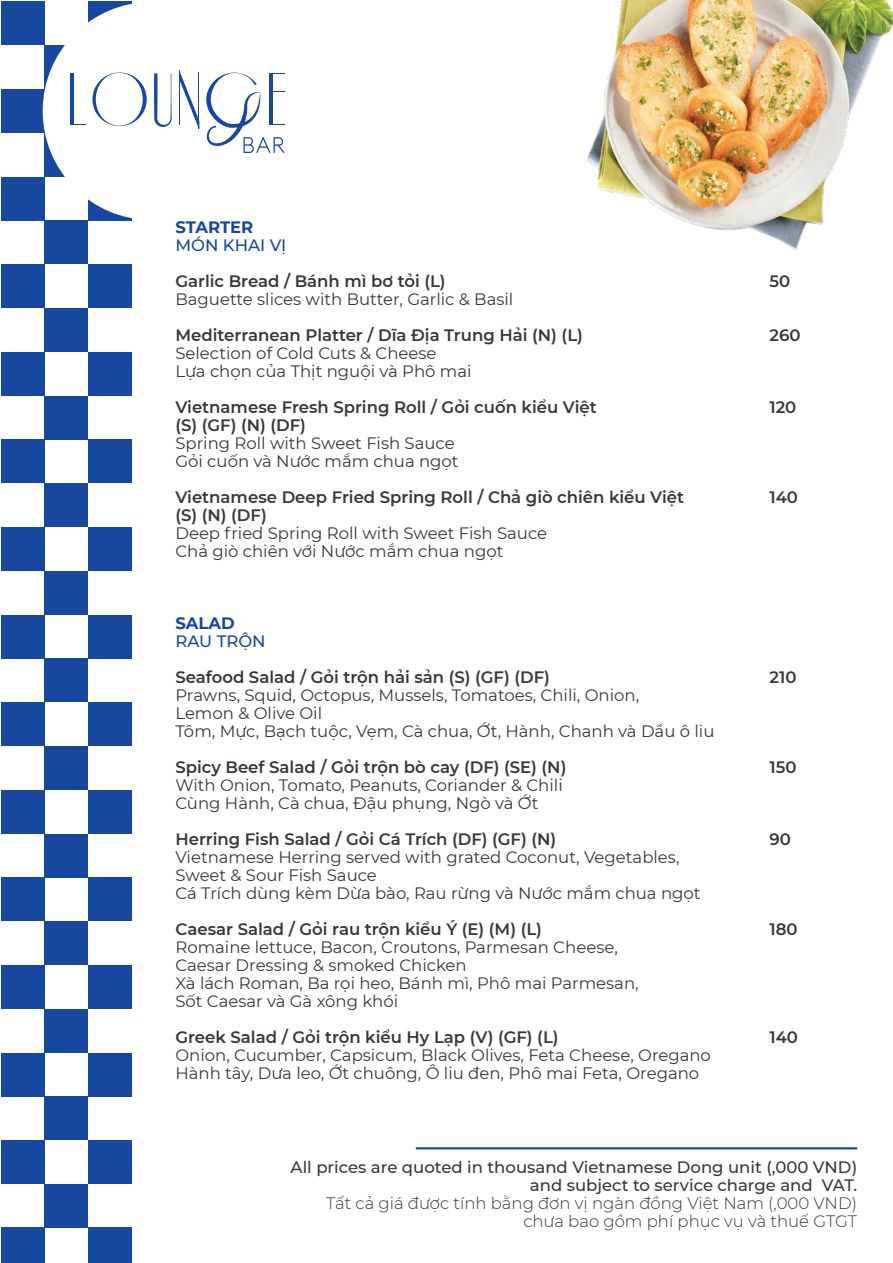
<style>
.page{position:relative;width:893px;height:1263px;background:#fff}
.page>*{position:absolute;margin:0;border:0;box-sizing:border-box;transform-origin:0 0}
.t1{font:16.5px/18px "Montserrat";color:#353939}
.t2{font:600 16.5px "Montserrat";color:#353939}
.t3{font:500 16.5px/18px "Montserrat";color:#353939;text-align:right}
.t4{font:300 16.5px/18px "Montserrat";color:#353939;text-align:right}
.t5{font:500 16.5px "Montserrat";color:#17479e}
.t6{font:700 16.5px "Montserrat";color:#17479e}
</style>
<div class="page">
<hr style="left:416px;top:1147px;width:441px;height:2px;background:#17479e">
<img style="left:586px;top:0;width:307px;height:251px">
<div style="left:1px;top:1px;width:44px;height:44px;background:#17479e"></div>
<div style="left:88px;top:1px;width:44px;height:44px;background:#17479e"></div>
<div style="left:45px;top:45px;width:43px;height:44px;background:#17479e"></div>
<div style="left:1px;top:89px;width:44px;height:44px;background:#17479e"></div>
<div style="left:45px;top:133px;width:43px;height:44px;background:#17479e"></div>
<div style="left:1px;top:177px;width:44px;height:43px;background:#17479e"></div>
<div style="left:88px;top:177px;width:44px;height:43px;background:#17479e"></div>
<div style="left:45px;top:220px;width:43px;height:44px;background:#17479e"></div>
<div style="left:1px;top:264px;width:44px;height:44px;background:#17479e"></div>
<div style="left:88px;top:264px;width:44px;height:44px;background:#17479e"></div>
<div style="left:45px;top:308px;width:43px;height:44px;background:#17479e"></div>
<div style="left:1px;top:352px;width:44px;height:44px;background:#17479e"></div>
<div style="left:88px;top:352px;width:44px;height:44px;background:#17479e"></div>
<div style="left:45px;top:396px;width:43px;height:43px;background:#17479e"></div>
<div style="left:1px;top:439px;width:44px;height:44px;background:#17479e"></div>
<div style="left:88px;top:439px;width:44px;height:44px;background:#17479e"></div>
<div style="left:45px;top:483px;width:43px;height:44px;background:#17479e"></div>
<div style="left:1px;top:527px;width:44px;height:44px;background:#17479e"></div>
<div style="left:88px;top:527px;width:44px;height:44px;background:#17479e"></div>
<div style="left:45px;top:571px;width:43px;height:44px;background:#17479e"></div>
<div style="left:1px;top:615px;width:44px;height:43px;background:#17479e"></div>
<div style="left:88px;top:615px;width:44px;height:43px;background:#17479e"></div>
<div style="left:45px;top:658px;width:43px;height:44px;background:#17479e"></div>
<div style="left:1px;top:702px;width:44px;height:44px;background:#17479e"></div>
<div style="left:88px;top:702px;width:44px;height:44px;background:#17479e"></div>
<div style="left:45px;top:746px;width:43px;height:44px;background:#17479e"></div>
<div style="left:1px;top:790px;width:44px;height:44px;background:#17479e"></div>
<div style="left:88px;top:790px;width:44px;height:44px;background:#17479e"></div>
<div style="left:45px;top:834px;width:43px;height:43px;background:#17479e"></div>
<div style="left:1px;top:877px;width:44px;height:44px;background:#17479e"></div>
<div style="left:88px;top:877px;width:44px;height:44px;background:#17479e"></div>
<div style="left:45px;top:921px;width:43px;height:44px;background:#17479e"></div>
<div style="left:1px;top:965px;width:44px;height:44px;background:#17479e"></div>
<div style="left:88px;top:965px;width:44px;height:44px;background:#17479e"></div>
<div style="left:45px;top:1009px;width:43px;height:44px;background:#17479e"></div>
<div style="left:1px;top:1053px;width:44px;height:43px;background:#17479e"></div>
<div style="left:88px;top:1053px;width:44px;height:43px;background:#17479e"></div>
<div style="left:45px;top:1096px;width:43px;height:44px;background:#17479e"></div>
<div style="left:1px;top:1140px;width:44px;height:44px;background:#17479e"></div>
<div style="left:88px;top:1140px;width:44px;height:44px;background:#17479e"></div>
<div style="left:45px;top:1184px;width:43px;height:44px;background:#17479e"></div>
<div style="left:1px;top:1228px;width:44px;height:35px;background:#17479e"></div>
<div style="left:88px;top:1228px;width:44px;height:35px;background:#17479e"></div>
<div style="left:43px;top:2px;width:218px;height:218px;background:#fff;border-radius:50%"></div>
<hr style="left:70px;top:73px;width:3px;height:52px;background:#17479e">
<svg style="left:180px;top:72px;width:19px;height:57px"></svg>
<hr style="left:179px;top:70px;width:1px;height:55px;background:#17479e">
<hr style="left:199px;top:73px;width:1px;height:56px;background:#17479e">
<svg style="left:92px;top:72px;width:55px;height:54px"></svg>
<svg style="left:154px;top:73px;width:18px;height:54px"></svg>
<svg style="left:206px;top:73px;width:79px;height:80px"></svg>
<p class="t6" style="left:175px;top:215px;width:79px">STARTER</p>
<p class="t5" style="left:175px;top:234px;width:112px">MÓN KHAI VỊ</p>
<p class="t2" style="left:175px;top:269px;width:272px">Garlic Bread / Bánh mì bơ tỏi (L)</p>
<p class="t2" style="left:769px;top:269px;width:22px">50</p>
<p class="t1" style="left:175px;top:290px;width:339px">Baguette slices with Butter, Garlic &amp; Basil</p>
<p class="t2" style="left:175px;top:323px;width:409px">Mediterranean Platter / Dĩa Địa Trung Hải (N) (L)</p>
<p class="t2" style="left:769px;top:323px;width:33px">260</p>
<p class="t1" style="left:175px;top:344px;width:298px">Selection of Cold Cuts &amp; Cheese<br>Lựa chọn của Thịt nguội và Phô mai</p>
<p class="t2" style="left:175px;top:395px;width:423px">Vietnamese Fresh Spring Roll / Gỏi cuốn kiểu Việt</p>
<p class="t2" style="left:769px;top:395px;width:28px">120</p>
<p class="t2" style="left:175px;top:413px;width:132px">(S) (GF) (N) (DF)</p>
<p class="t1" style="left:175px;top:434px;width:285px">Spring Roll with Sweet Fish Sauce<br>Gỏi cuốn và Nước mắm chua ngọt</p>
<p class="t2" style="left:175px;top:485px;width:510px">Vietnamese Deep Fried Spring Roll / Chả giò chiên kiểu Việt</p>
<p class="t2" style="left:769px;top:485px;width:30px">140</p>
<p class="t2" style="left:175px;top:503px;width:93px">(S) (N) (DF)</p>
<p class="t1" style="left:175px;top:524px;width:373px">Deep fried Spring Roll with Sweet Fish Sauce<br>Chả giò chiên với Nước mắm chua ngọt</p>
<p class="t6" style="left:175px;top:611px;width:61px">SALAD</p>
<p class="t5" style="left:175px;top:630px;width:92px">RAU TRỘN</p>
<p class="t2" style="left:175px;top:665px;width:376px">Seafood Salad / Gỏi trộn hải sản (S) (GF) (DF)</p>
<p class="t2" style="left:769px;top:665px;width:28px">210</p>
<p class="t1" style="left:175px;top:686px;width:540px">Prawns, Squid, Octopus, Mussels, Tomatoes, Chili, Onion,<br>Lemon &amp; Olive Oil<br>Tôm, Mực, Bạch tuộc, Vẹm, Cà chua, Ớt, Hành, Chanh và Dầu ô liu</p>
<p class="t2" style="left:175px;top:755px;width:392px">Spicy Beef Salad / Gỏi trộn bò cay (DF) (SE) (N)</p>
<p class="t2" style="left:769px;top:755px;width:29px">150</p>
<p class="t1" style="left:175px;top:776px;width:389px">With Onion, Tomato, Peanuts, Coriander &amp; Chili<br>Cùng Hành, Cà chua, Đậu phụng, Ngò và Ớt</p>
<p class="t2" style="left:175px;top:827px;width:382px">Herring Fish Salad / Gỏi Cá Trích (DF) (GF) (N)</p>
<p class="t2" style="left:769px;top:827px;width:23px">90</p>
<p class="t1" style="left:175px;top:848px;width:527px">Vietnamese Herring served with grated Coconut, Vegetables,<br>Sweet &amp; Sour Fish Sauce<br>Cá Trích dùng kèm Dừa bào, Rau rừng và Nước mắm chua ngọt</p>
<p class="t2" style="left:175px;top:917px;width:368px">Caesar Salad / Gỏi rau trộn kiểu Ý (E) (M) (L)</p>
<p class="t2" style="left:769px;top:917px;width:30px">180</p>
<p class="t1" style="left:175px;top:938px;width:465px">Romaine lettuce, Bacon, Croutons, Parmesan Cheese, Caesar Dressing &amp; smoked Chicken<br>Xà lách Roman, Ba rọi heo, Bánh mì, Phô mai Parmesan, Sốt Caesar và Gà xông khói</p>
<p class="t2" style="left:175px;top:1025px;width:385px">Greek Salad / Gỏi trộn kiểu Hy Lạp (V) (GF) (L)</p>
<p class="t2" style="left:769px;top:1025px;width:30px">140</p>
<p class="t1" style="left:175px;top:1046px;width:537px">Onion, Cucumber, Capsicum, Black Olives, Feta Cheese, Oregano<br>Hành tây, Dưa leo, Ớt chuông, Ô liu đen, Phô mai Feta, Oregano</p>
<p class="t3" style="left:291px;top:1157px;width:568px">All prices are quoted in thousand Vietnamese Dong unit (,000 VND) and subject to service charge and VAT.</p>
<p class="t4" style="left:326px;top:1193px;width:532px">Tất cả giá được tính bằng đơn vị ngàn đồng Việt Nam (,000 VND) chưa bao gồm phí phục vụ và thuế GTGT</p>
</div>
